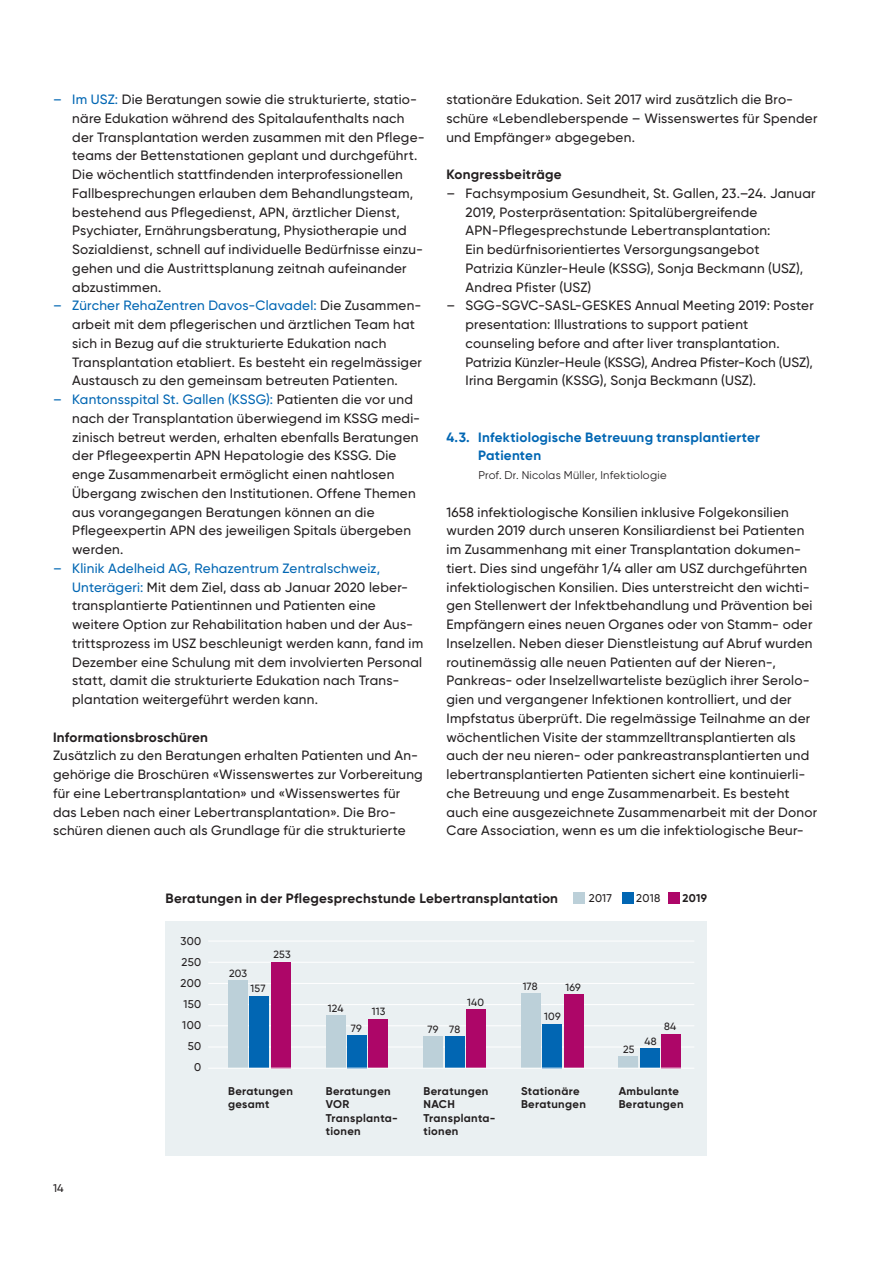
<style>
.page{position:relative;width:893px;height:1263px;background:#fff}
.page>*{position:absolute;margin:0;border:0;box-sizing:border-box;transform-origin:0 0}
.t1{font:500 13.5px/18.8px "USZ Gilroy";letter-spacing:.02em;color:#231f20}
.t2{font:700 13.5px "USZ Gilroy";letter-spacing:.02em;color:#231f20}
.t3{font:700 13.5px/18.8px "USZ Gilroy";letter-spacing:.02em;color:#0166b3}
.t4{font:700 11.25px/13.5px "USZ Gilroy";letter-spacing:.03em;color:#231f20}
.t5{font:11.25px "USZ Gilroy";letter-spacing:.025em;color:#231f20}
.t6{font:500 11.25px/21px "USZ Gilroy";letter-spacing:.02em;color:#231f20;text-align:right}
.t7{font:500 10.5px "USZ Gilroy";letter-spacing:.025em;color:#231f20}
.s1{color:#0166b3}
</style>
<div class="page">
<div style="left:166px;top:921px;width:541px;height:235px;background:#eaf0f2"></div>
<hr style="left:208px;top:941px;width:486px;height:1px;background:#fff">
<hr style="left:208px;top:962px;width:486px;height:1px;background:#fff">
<hr style="left:208px;top:983px;width:486px;height:1px;background:#fff">
<hr style="left:208px;top:1004px;width:486px;height:1px;background:#fff">
<hr style="left:208px;top:1025px;width:486px;height:1px;background:#fff">
<hr style="left:208px;top:1046px;width:486px;height:1px;background:#fff">
<div style="left:574px;top:892px;width:11px;height:11px;background:#bcd0d9"></div>
<div style="left:622px;top:892px;width:11px;height:11px;background:#0166b3"></div>
<div style="left:668px;top:892px;width:11px;height:11px;background:#ad0668"></div>
<div style="left:228px;top:980px;width:20px;height:88px;background:#bcd0d9"></div>
<div style="left:250px;top:996px;width:19px;height:72px;background:#0166b3"></div>
<div style="left:271px;top:962px;width:19px;height:106px;background:#ad0668"></div>
<div style="left:326px;top:1016px;width:19px;height:52px;background:#bcd0d9"></div>
<div style="left:347px;top:1035px;width:20px;height:33px;background:#0166b3"></div>
<div style="left:368px;top:1019px;width:20px;height:49px;background:#ad0668"></div>
<div style="left:423px;top:1036px;width:20px;height:32px;background:#bcd0d9"></div>
<div style="left:445px;top:1037px;width:19px;height:31px;background:#0166b3"></div>
<div style="left:466px;top:1009px;width:20px;height:59px;background:#ad0668"></div>
<div style="left:521px;top:993px;width:19px;height:75px;background:#bcd0d9"></div>
<div style="left:542px;top:1024px;width:20px;height:44px;background:#0166b3"></div>
<div style="left:564px;top:995px;width:19px;height:73px;background:#ad0668"></div>
<div style="left:619px;top:1057px;width:19px;height:11px;background:#bcd0d9"></div>
<div style="left:640px;top:1049px;width:20px;height:19px;background:#0166b3"></div>
<div style="left:661px;top:1034px;width:20px;height:34px;background:#ad0668"></div>
<hr style="left:208px;top:1068px;width:486px;height:1px;background:#fff">
<p class="t1" style="left:72px;top:90px;width:354px;text-indent:-19px"><span class="s1">– Im USZ:</span> Die Beratungen sowie die strukturierte, statio&shy;näre Edukation während des Spitalaufenthalts nach der Transplantation werden zusammen mit den Pflege&shy;teams der Bettenstationen geplant und durchgeführt.<br>Die wöchentlich stattfindenden interprofessionellen Fallbesprechungen erlauben dem Behandlungsteam, bestehend aus Pflegedienst, APN, ärztlicher Dienst, Psychiater, Ernährungsberatung, Physiotherapie und Sozialdienst, schnell auf individuelle Bedürfnisse einzu&shy;gehen und die Austrittsplanung zeitnah aufeinander abzustimmen.</p>
<p class="t1" style="left:72px;top:296px;width:351px;text-indent:-19px"><span class="s1">– Zürcher RehaZentren Davos-Clavadel:</span> Die Zusammen&shy;arbeit mit dem pflegerischen und ärztlichen Team hat sich in Bezug auf die strukturierte Edukation nach Transplantation etabliert. Es besteht ein regelmässiger Austausch zu den gemeinsam betreuten Patienten.</p>
<p class="t1" style="left:72px;top:390px;width:350px;text-indent:-19px"><span class="s1">– Kantonsspital St. Gallen (KSSG):</span> Patienten die vor und nach der Transplantation überwiegend im KSSG medi&shy;zinisch betreut werden, erhalten ebenfalls Beratungen der Pflegeexpertin APN Hepatologie des KSSG. Die enge Zusammenarbeit ermöglicht einen nahtlosen Übergang zwischen den Institutionen. Offene Themen aus vorangegangen Beratungen können an die Pflegeexpertin APN des jeweiligen Spitals übergeben werden.</p>
<p class="t1" style="left:72px;top:559px;width:353px;text-indent:-19px"><span class="s1">– Klinik Adelheid AG, Rehazentrum Zentralschweiz, Unterägeri:</span> Mit dem Ziel, dass ab Januar 2020 leber&shy;transplantierte Patientinnen und Patienten eine weitere Option zur Rehabilitation haben und der Aus&shy;trittsprozess im USZ beschleunigt werden kann, fand im Dezember eine Schulung mit dem involvierten Personal statt, damit die strukturierte Edukation nach Trans&shy;plantation weitergeführt werden kann.</p>
<p class="t2" style="left:53px;top:728px;width:157px">Informationsbroschüren</p>
<p class="t1" style="left:53px;top:746px;width:371px">Zusätzlich zu den Beratungen erhalten Patienten und An&shy;gehörige die Broschüren «Wissenswertes zur Vorbereitung für eine Lebertransplantation» und «Wissenswertes für das Leben nach einer Lebertransplantation». Die Bro&shy;schüren dienen auch als Grundlage für die strukturierte</p>
<p class="t1" style="left:446px;top:90px;width:373px">stationäre Edukation. Seit 2017 wird zusätzlich die Bro&shy;schüre «Lebendleberspende – Wissenswertes für Spender und Empfänger» abgegeben.</p>
<p class="t2" style="left:446px;top:166px;width:117px">Kongressbeiträge</p>
<p class="t1" style="left:465px;top:184px;width:352px;text-indent:-19px">– Fachsymposium Gesundheit, St. Gallen, 23.–24. Januar 2019, Posterpräsentation: Spitalübergreifende APN-Pflegesprechstunde Lebertransplantation:<br>Ein bedürfnisorientiertes Versorgungsangebot<br>Patrizia Künzler-Heule (KSSG), Sonja Beckmann (USZ), Andrea Pfister (USZ)</p>
<p class="t1" style="left:465px;top:296px;width:350px;text-indent:-19px">– SGG-SGVC-SASL-GESKES Annual Meeting 2019: Poster presentation: Illustrations to support patient counseling before and after liver transplantation.<br>Patrizia Künzler-Heule (KSSG), Andrea Pfister-Koch (USZ), Irina Bergamin (KSSG), Sonja Beckmann (USZ).</p>
<p class="t3" style="left:478px;top:427px;width:283px;text-indent:-32px">4.3. Infektiologische Betreuung transplantierter<br>Patienten</p>
<p class="t5" style="left:478px;top:468px;width:190px">Prof. Dr. Nicolas Müller, Infektiologie</p>
<p class="t1" style="left:446px;top:502px;width:372px">1658 infektiologische Konsilien inklusive Folgekonsilien wurden 2019 durch unseren Konsiliardienst bei Patienten im Zusammenhang mit einer Transplantation dokumen&shy;tiert. Dies sind ungefähr 1/4 aller am USZ durchgeführten infektiologischen Konsilien. Dies unterstreicht den wichti&shy;gen Stellenwert der Infektbehandlung und Prävention bei Empfängern eines neuen Organes oder von Stamm- oder Inselzellen. Neben dieser Dienstleistung auf Abruf wurden routinemässig alle neuen Patienten auf der Nieren-, Pankreas- oder Inselzellwarteliste bezüglich ihrer Serolo&shy;gien und vergangener Infektionen kontrolliert, und der Impfstatus überprüft. Die regelmässige Teilnahme an der wöchentlichen Visite der stammzelltransplantierten als auch der neu nieren- oder pankreastransplantierten und lebertransplantierten Patienten sichert eine kontinuierli&shy;che Betreuung und enge Zusammenarbeit. Es besteht auch eine ausgezeichnete Zusammenarbeit mit der Donor Care Association, wenn es um die infektiologische Beur-</p>
<p class="t2" style="left:166px;top:889px;width:394px">Beratungen in der Pflegesprechstunde Lebertransplantation</p>
<p class="t6" style="left:589px;top:888px;width:25px">2017</p>
<p class="t6" style="left:636px;top:888px;width:25px">2018</p>
<p class="t4" style="left:682px;top:892px;width:26px">2019</p>
<p class="t6" style="left:53px;top:1177px;width:12px">14</p>
<p class="t6" style="left:180px;top:930px;width:22px">300<br>250<br>200<br>150<br>100<br>50<br>0</p>
<p class="t7" style="left:229px;top:967px;width:20px">203</p>
<p class="t7" style="left:250px;top:982px;width:17px">157</p>
<p class="t7" style="left:273px;top:947px;width:19px">253</p>
<p class="t4" style="left:228px;top:1084px;width:66px">Beratungen gesamt</p>
<p class="t7" style="left:523px;top:979px;width:17px">178</p>
<p class="t7" style="left:565px;top:980px;width:17px">169</p>
<p class="t7" style="left:328px;top:1001px;width:17px">124</p>
<p class="t7" style="left:372px;top:1005px;width:15px">113</p>
<p class="t7" style="left:467px;top:995px;width:19px">140</p>
<p class="t7" style="left:544px;top:1010px;width:18px">109</p>
<p class="t7" style="left:351px;top:1021px;width:13px">79</p>
<p class="t7" style="left:427px;top:1022px;width:13px">79</p>
<p class="t7" style="left:449px;top:1023px;width:13px">78</p>
<p class="t7" style="left:664px;top:1020px;width:14px">84</p>
<p class="t7" style="left:623px;top:1043px;width:13px">25</p>
<p class="t7" style="left:644px;top:1034px;width:14px">48</p>
<p class="t4" style="left:326px;top:1084px;width:74px">Beratungen<br>VOR<br>Transplanta&shy;tionen</p>
<p class="t4" style="left:423px;top:1084px;width:74px">Beratungen<br>NACH<br>Transplanta&shy;tionen</p>
<p class="t4" style="left:521px;top:1084px;width:66px">Stationäre<br>Beratungen</p>
<p class="t4" style="left:619px;top:1084px;width:66px">Ambulante<br>Beratungen</p>
</div>
